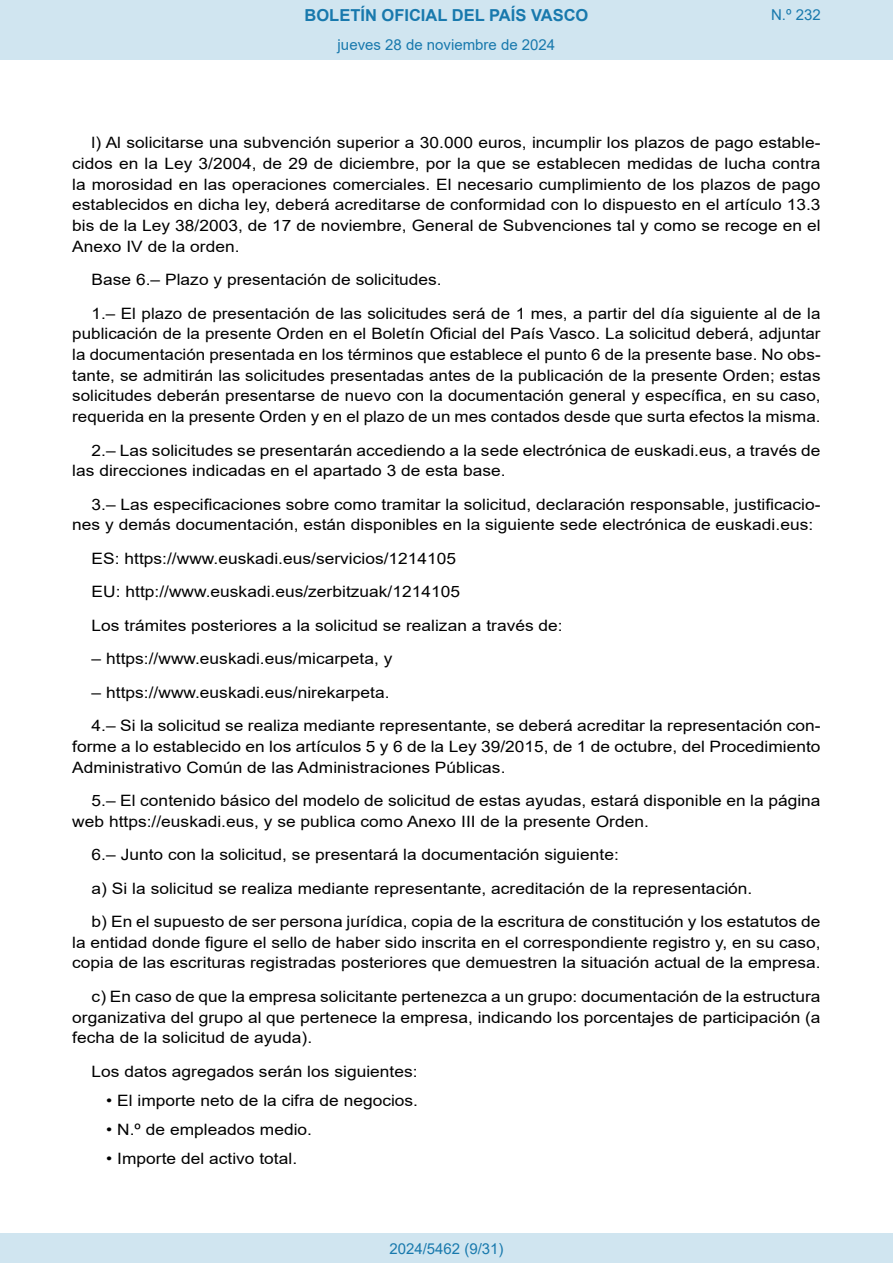
<style>
.page{position:relative;width:893px;height:1263px;background:#fff}
.page>*{position:absolute;margin:0;border:0;box-sizing:border-box;transform-origin:0 0}
.t1{font:700 16.5px "Arial";color:#1879ad}
.BOPVDetalle{font:15.6px/20.7px "Arial";color:#000;text-align:justify;scale:1.11 1}
.BOPVDetalle-2{font:15.6px/20.7px "Arial";color:#000;text-align:justify;scale:1.08 1}
.BOPVDetalle1{font:15.6px "Arial";color:#000;scale:1.11 1}
.Paginacion_Centro{font:15px "Arial";color:#1879ad}
</style>
<div class="page">
<div style="left:0;top:0;width:893px;height:60px;background:#d0e5f0"></div>
<div style="left:0;top:1233px;width:893px;height:30px;background:#d0e5f0"></div>
<p class="t1" style="left:305px;top:3px;width:285px">BOLETÍN OFICIAL DEL PAÍS VASCO</p>
<p class="Paginacion_Centro" style="left:338px;top:35px;width:219px">jueves 28 de noviembre de 2024</p>
<p class="Paginacion_Centro" style="left:771px;top:5px;width:51px">N.º 232</p>
<p class="BOPVDetalle" style="left:72px;top:132px;width:676px;text-indent:19px">l) Al solicitarse una subvención superior a 30.000 euros, incumplir los plazos de pago estable&shy;cidos en la Ley 3/2004, de 29 de diciembre, por la que se establecen medidas de lucha contra la morosidad en las operaciones comerciales. El necesario cumplimiento de los plazos de pago establecidos en dicha ley, deberá acreditarse de conformidad con lo dispuesto en el artículo 13.3 bis de la Ley 38/2003, de 17 de noviembre, General de Subvenciones tal y como se recoge en el Anexo IV de la orden.</p>
<p class="BOPVDetalle" style="left:92px;top:269px;width:317px">Base 6.– Plazo y presentación de solicitudes.</p>
<p class="BOPVDetalle-2" style="left:72px;top:303px;width:694px;text-indent:19px">1.– El plazo de presentación de las solicitudes será de 1 mes, a partir del día siguiente al de la publicación de la presente Orden en el Boletín Oficial del País Vasco. La solicitud deberá, adjuntar la documentación presentada en los términos que establece el punto 6 de la presente base. No obs&shy;tante, se admitirán las solicitudes presentadas antes de la publicación de la presente Orden; estas solicitudes deberán presentarse de nuevo con la documentación general y específica, en su caso, requerida en la presente Orden y en el plazo de un mes contados desde que surta efectos la misma.</p>
<p class="BOPVDetalle" style="left:72px;top:440px;width:676px;text-indent:19px">2.– Las solicitudes se presentarán accediendo a la sede electrónica de euskadi.eus, a través de las direcciones indicadas en el apartado 3 de esta base.</p>
<p class="BOPVDetalle" style="left:72px;top:494px;width:676px;text-indent:19px">3.– Las especificaciones sobre como tramitar la solicitud, declaración responsable, justificacio&shy;nes y demás documentación, están disponibles en la siguiente sede electrónica de euskadi.eus:</p>
<p class="BOPVDetalle" style="left:92px;top:548px;width:330px">ES: https://www.euskadi.eus/servicios/1214105</p>
<p class="BOPVDetalle" style="left:92px;top:581px;width:333px">EU: http://www.euskadi.eus/zerbitzuak/1214105</p>
<p class="BOPVDetalle" style="left:92px;top:615px;width:426px">Los trámites posteriores a la solicitud se realizan a través de:</p>
<p class="BOPVDetalle" style="left:92px;top:648px;width:272px">– https://www.euskadi.eus/micarpeta, y</p>
<p class="BOPVDetalle" style="left:92px;top:682px;width:270px">– https://www.euskadi.eus/nirekarpeta.</p>
<p class="BOPVDetalle" style="left:72px;top:715px;width:676px;text-indent:19px">4.– Si la solicitud se realiza mediante representante, se deberá acreditar la representación con&shy;forme a lo establecido en los artículos 5 y 6 de la Ley 39/2015, de 1 de octubre, del Procedimiento Administrativo Común de las Administraciones Públicas.</p>
<p class="BOPVDetalle" style="left:72px;top:790px;width:676px;text-indent:19px">5.– El contenido básico del modelo de solicitud de estas ayudas, estará disponible en la página web https://euskadi.eus, y se publica como Anexo III de la presente Orden.</p>
<p class="BOPVDetalle" style="left:92px;top:844px;width:476px">6.– Junto con la solicitud, se presentará la documentación siguiente:</p>
<p class="BOPVDetalle" style="left:92px;top:878px;width:597px">a) Si la solicitud se realiza mediante representante, acreditación de la representación.</p>
<p class="BOPVDetalle" style="left:72px;top:911px;width:676px;text-indent:19px">b) En el supuesto de ser persona jurídica, copia de la escritura de constitución y los estatutos de la entidad donde figure el sello de haber sido inscrita en el correspondiente registro y, en su caso, copia de las escrituras registradas posteriores que demuestren la situación actual de la empresa.</p>
<p class="BOPVDetalle" style="left:72px;top:986px;width:676px;text-indent:19px">c) En caso de que la empresa solicitante pertenezca a un grupo: documentación de la estructura organizativa del grupo al que pertenece la empresa, indicando los porcentajes de participación (a fecha de la solicitud de ayuda).</p>
<p class="BOPVDetalle" style="left:92px;top:1061px;width:295px">Los datos agregados serán los siguientes:</p>
<p class="BOPVDetalle1" style="left:106px;top:1090px;width:282px">• El importe neto de la cifra de negocios.</p>
<p class="BOPVDetalle1" style="left:106px;top:1119px;width:187px">• N.º de empleados medio.</p>
<p class="BOPVDetalle1" style="left:106px;top:1148px;width:173px">• Importe del activo total.</p>
<p class="Paginacion_Centro" style="left:389px;top:1238px;width:116px">2024/5462 (9/31)</p>
</div>
